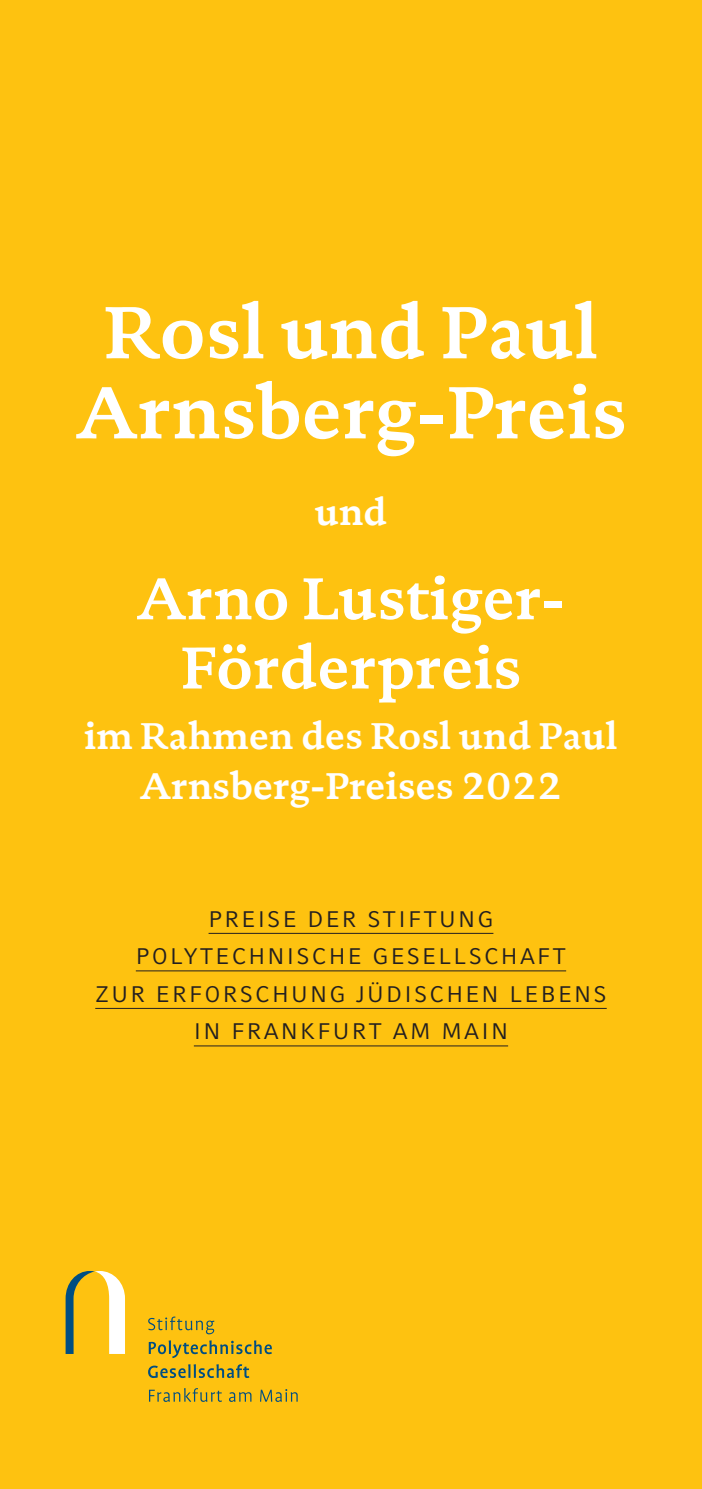
<style>
.page{position:relative;width:702px;height:1489px;background:#fff}
.page>*{position:absolute;margin:0;border:0;box-sizing:border-box;transform-origin:0 0}
.t1{font:700 75px/80px "Documenta Dtl";color:#fff;text-align:center}
.t2{font:700 60px/69.2px "Documenta Dtl";color:#fff;text-align:center}
.t3{font:700 37.5px/49.2px "Documenta Dtl";color:#fff;text-align:center}
.t4{font:22.5px/37.5px "Compatil Fact LT";letter-spacing:.1em;color:#231f20;text-align:center}
</style>
<div class="page">
<div style="left:0;top:0;width:702px;height:1488px;background:#fec210"></div>
<svg style="left:66px;top:1271px;width:59px;height:82px"></svg>
<svg style="left:149px;top:1388px;width:73px;height:13px"></svg>
<svg style="left:229px;top:1392px;width:22px;height:9px"></svg>
<svg style="left:260px;top:1389px;width:38px;height:12px"></svg>
<svg style="left:148px;top:1364px;width:101px;height:13px"></svg>
<svg style="left:149px;top:1340px;width:123px;height:17px"></svg>
<svg style="left:148px;top:1316px;width:66px;height:18px"></svg>
<hr style="left:208px;top:932px;width:285px;height:1px;background:#231f20">
<hr style="left:136px;top:970px;width:430px;height:1px;background:#231f20">
<hr style="left:95px;top:1007px;width:511px;height:1px;background:#231f20">
<hr style="left:194px;top:1045px;width:314px;height:1px;background:#231f20">
<h1 class="t1" style="left:75px;top:292px;width:553px">Rosl und Paul<br>Arnsberg-Preis</h1>
<h3 class="t3" style="left:315px;top:487px;width:74px">und</h3>
<h2 class="t2" style="left:136px;top:563px;width:431px">Arno Lustiger-<br>Förderpreis</h2>
<h3 class="t3" style="left:84px;top:711px;width:535px">im Rahmen des Rosl und Paul<br>Arnsberg-Preises 2022</h3>
<p class="t4" style="left:95px;top:900px;width:513px">PREISE DER STIFTUNG<br>POLYTECHNISCHE GESELLSCHAFT<br>ZUR ERFORSCHUNG JÜDISCHEN LEBENS<br>IN FRANKFURT AM MAIN</p>
</div>
